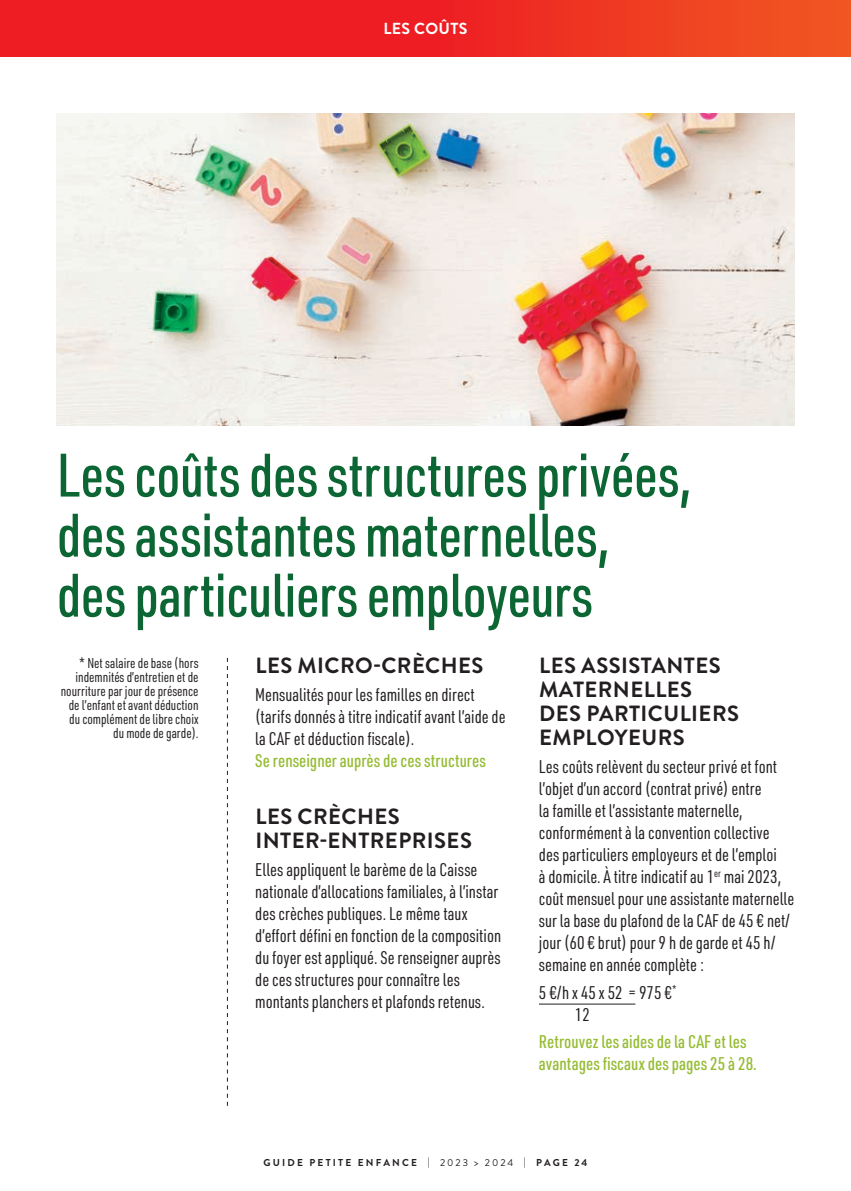
<style>
.page{position:relative;width:851px;height:1191px;background:#fff}
.page>*{position:absolute;margin:0;border:0;box-sizing:border-box;transform-origin:0 0}
.t1{font:500 60px/60px "URWDIN Cond";letter-spacing:-.01em;color:#0c6634}
.t2{font:700 22px/24px "Brandon Grotesque";letter-spacing:.02em;color:#231f20}
.t3{font:18px/22px "URWDIN Cond";color:#231f20}
.t4{font:500 18px/22px "URWDIN Cond";color:#96bc33}
.t5{font:700 16px "Brandon Grotesque";letter-spacing:.02em;color:#fff}
.t6{font:14px/14px "URWDIN Cond";color:#231f20;text-align:right}
.t7{font:700 10px "Brandon Grotesque";letter-spacing:.22em;color:#231f20}
.s1{font-weight:400}
</style>
<div class="page">
<svg style="left:0;top:0;width:850px;height:57px;background:#ee2c22"></svg>
<svg style="left:227px;top:658px;width:1px;height:448px"></svg>
<img style="left:57px;top:113px;width:737px;height:312px">
<hr style="left:539px;top:1003px;width:96px;height:1px;background:#231f20">
<p class="t5" style="left:383px;top:17px;width:85px">LES COÛTS</p>
<h1 class="t1" style="left:57px;top:443px;width:636px">Les coûts des structures privées, des assistantes maternelles, des particuliers employeurs</h1>
<p class="t6" style="left:61px;top:655px;width:139px">* Net salaire de base (hors indemnités d’entretien et de nourriture par jour de présence de l’enfant et avant déduction du complément de libre choix du mode de garde).</p>
<p class="t2" style="left:255px;top:654px;width:229px">LES MICRO-CRÈCHES</p>
<p class="t3" style="left:255px;top:683px;width:252px">Mensualités pour les familles en direct (tarifs donnés à titre indicatif avant l’aide de la CAF et déduction fiscale).</p>
<p class="t4" style="left:255px;top:749px;width:232px">Se renseigner auprès de ces structures</p>
<p class="t2" style="left:255px;top:805px;width:218px">LES CRÈCHES<br>INTER-ENTREPRISES</p>
<p class="t3" style="left:255px;top:858px;width:247px">Elles appliquent le barème de la Caisse nationale d’allocations familiales, à l’instar des crèches publiques. Le même taux d’effort défini en fonction de la composition du foyer est appliqué. Se renseigner auprès de ces structures pour connaître les montants planchers et plafonds retenus.</p>
<p class="t2" style="left:539px;top:654px;width:201px">LES ASSISTANTES<br>MATERNELLES<br>DES PARTICULIERS<br>EMPLOYEURS</p>
<p class="t3" style="left:539px;top:755px;width:257px">Les coûts relèvent du secteur privé et font l’objet d’un accord (contrat privé) entre<br>la famille et l’assistante maternelle, conformément à la convention collective des particuliers employeurs et de l’emploi<br>à domicile. À titre indicatif au 1<sup>er</sup> mai 2023, coût mensuel pour une assistante maternelle sur la base du plafond de la CAF de 45 € net/ jour (60 € brut) pour 9 h de garde et 45 h/ semaine en année complète :</p>
<p class="t3" style="left:575px;top:980px;width:103px;text-indent:-36px">5 €/h x 45 x 52 = 975 €<sup>*<br></sup>12</p>
<p class="t4" style="left:539px;top:1030px;width:219px">Retrouvez les aides de la CAF et les avantages fiscaux des pages 25 à 28.</p>
<p class="t7" style="left:263px;top:1155px;width:325px">GUIDE PETITE ENFANCE <span class="s1">| 2023 &gt; 2024 |</span> PAGE 24</p>
</div>
